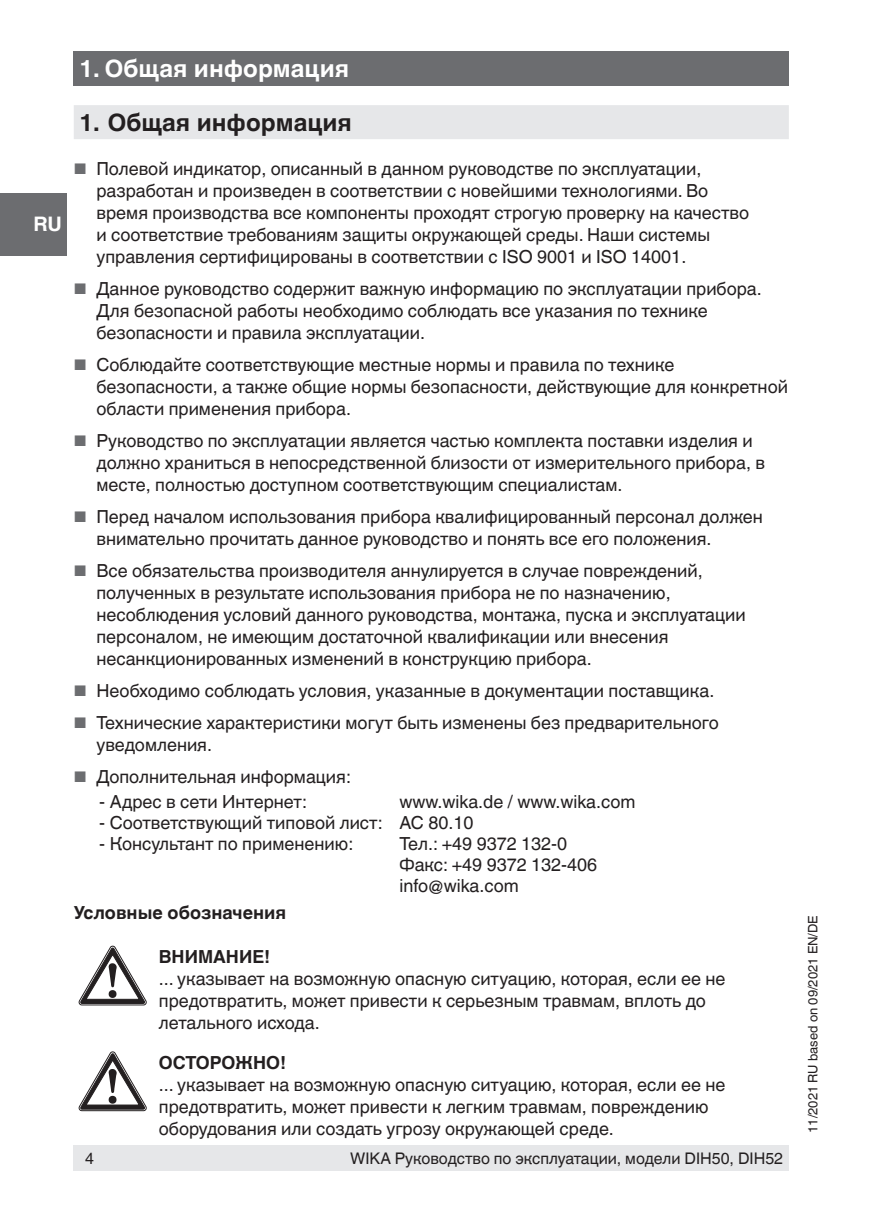
<style>
.page{position:relative;width:874px;height:1225px;background:#fff}
.page>*{position:absolute;margin:0;border:0;box-sizing:border-box;transform-origin:0 0}
.t1{font:700 24px "Helvetica World";color:#231f20}
.t2{font:700 24px "Helvetica World";color:#fff}
.t3{font:700 20px "Helvetica World";color:#fff}
.t4{font:18px/22px "Helvetica World";color:#231f20}
.t5{font:700 18px "Helvetica World";color:#231f20}
.t6{font:16px "Helvetica World";color:#231f20}
.t7{font:13px "Helvetica World";color:#231f20}
.s1{font-size:15.4px;color:#6c6d70}
</style>
<div class="page">
<div style="left:74px;top:1145px;width:714px;height:26px;background:#e6e7e9"></div>
<div style="left:74px;top:51px;width:714px;height:34px;background:#6c6d70"></div>
<div style="left:0;top:193px;width:66px;height:62px;background:#6c6d70"></div>
<div style="left:74px;top:105px;width:714px;height:34px;background:#e6e7e9"></div>
<svg style="left:79px;top:946px;width:67px;height:59px"></svg>
<svg style="left:79px;top:1051px;width:67px;height:59px"></svg>
<p class="t3" style="left:33px;top:213px;width:30px">RU</p>
<h1 class="t2" style="left:79px;top:54px;width:271px">1. Общая информация</h1>
<h1 class="t1" style="left:79px;top:108px;width:274px">1. Общая информация</h1>
<p class="t4" style="left:96px;top:157px;width:654px;text-indent:-23px"><span class="s1">■</span> Полевой индикатор, описанный в данном руководстве по эксплуатации, разработан и произведен в соответствии с новейшими технологиями. Во время производства все компоненты проходят строгую проверку на качество и соответствие требованиям защиты окружающей среды. Наши системы управления сертифицированы в соответствии с ISO 9001 и ISO 14001.</p>
<p class="t4" style="left:96px;top:277px;width:666px;text-indent:-23px"><span class="s1">■</span> Данное руководство содержит важную информацию по эксплуатации прибора.<br>Для безопасной работы необходимо соблюдать все указания по технике безопасности и правила эксплуатации.</p>
<p class="t4" style="left:96px;top:353px;width:692px;text-indent:-23px"><span class="s1">■</span> Соблюдайте соответствующие местные нормы и правила по технике безопасности, а также общие нормы безопасности, действующие для конкретной области применения прибора.</p>
<p class="t4" style="left:96px;top:429px;width:669px;text-indent:-23px"><span class="s1">■</span> Руководство по эксплуатации является частью комплекта поставки изделия и должно храниться в непосредственной близости от измерительного прибора, в месте, полностью доступном соответствующим специалистам.</p>
<p class="t4" style="left:96px;top:505px;width:667px;text-indent:-23px"><span class="s1">■</span> Перед началом использования прибора квалифицированный персонал должен внимательно прочитать данное руководство и понять все его положения.</p>
<p class="t4" style="left:96px;top:559px;width:650px;text-indent:-23px"><span class="s1">■</span> Все обязательства производителя аннулируется в случае повреждений, полученных в результате использования прибора не по назначению, несоблюдения условий данного руководства, монтажа, пуска и эксплуатации персоналом, не имеющим достаточной квалификации или внесения несанкционированных изменений в конструкцию прибора.</p>
<p class="t4" style="left:74px;top:679px;width:641px"><span class="s1">■</span> Необходимо соблюдать условия, указанные в документации поставщика.</p>
<p class="t4" style="left:96px;top:711px;width:623px;text-indent:-23px"><span class="s1">■</span> Технические характеристики могут быть изменены без предварительного уведомления.</p>
<p class="t4" style="left:74px;top:765px;width:278px"><span class="s1">■</span> Дополнительная информация:</p>
<p class="t4" style="left:99px;top:791px;width:209px">- Адрес в сети Интернет:</p>
<p class="t4" style="left:399px;top:791px;width:237px">www.wika.de / www.wika.com</p>
<p class="t4" style="left:99px;top:812px;width:375px">- Соответствующий типовой лист: AC 80.10</p>
<p class="t4" style="left:99px;top:833px;width:255px">- Консультант по применению:</p>
<p class="t4" style="left:399px;top:833px;width:199px;line-height:20.8px">Teл.: +49 9372 132-0<br>Факс: +49 9372 132-406 info@wika.com</p>
<p class="t5" style="left:74px;top:902px;width:214px">Условные обозначения</p>
<p class="t5" style="left:159px;top:946px;width:113px">ВНИМАНИЕ!</p>
<p class="t4" style="left:159px;top:968px;width:568px">... указывает на возможную опасную ситуацию, которая, если ее не предотвратить, может привести к серьезным травмам, вплоть до летального исхода.</p>
<p class="t5" style="left:159px;top:1052px;width:129px">ОСТОРОЖНО!</p>
<p class="t4" style="left:159px;top:1073px;width:568px">... указывает на возможную опасную ситуацию, которая, если ее не предотвратить, может привести к легким травмам, повреждению оборудования или создать угрозу окружающей среде.</p>
<p class="t6" style="left:85px;top:1149px;width:10px">4</p>
<p class="t6" style="left:350px;top:1149px;width:434px">WIKA Руководство по эксплуатации, модели DIH50, DIH52</p>
<p class="t7" style="left:805px;top:1132px;width:219px;rotate:-90deg">11/2021 RU based on 09/2021 EN/DE</p>
</div>
